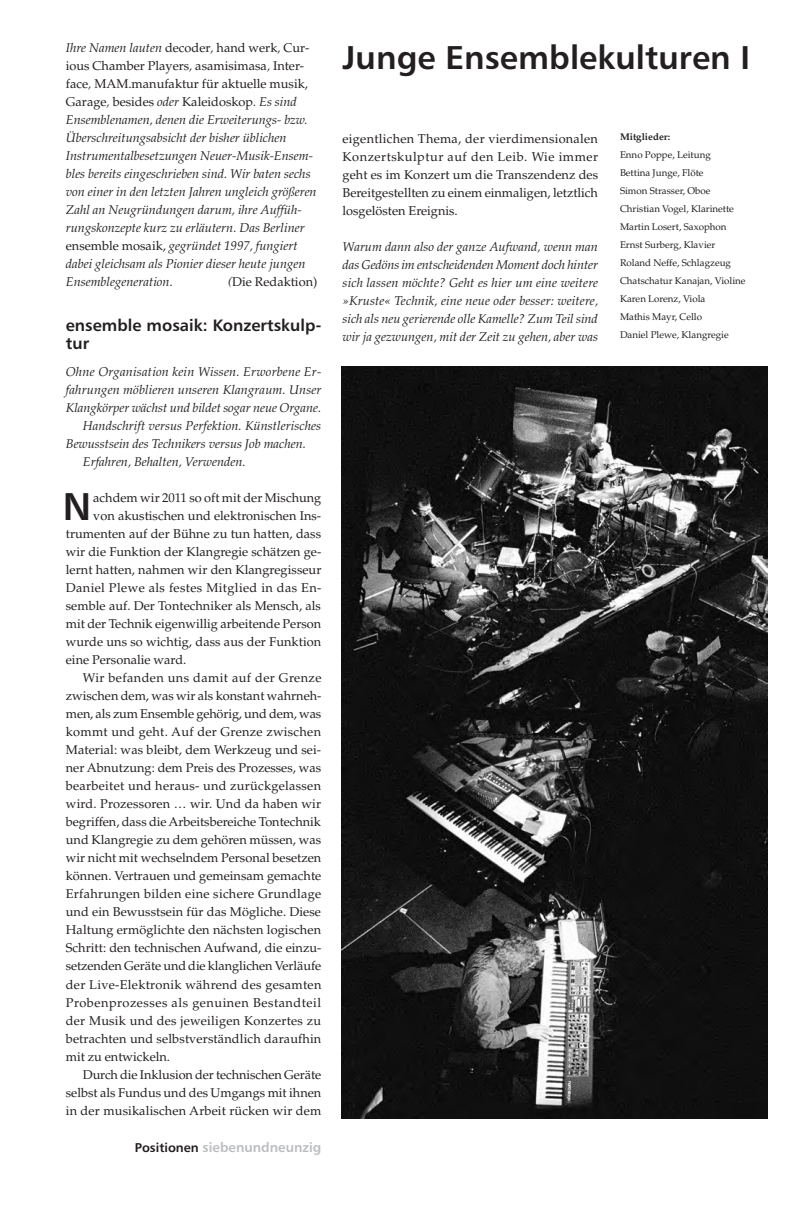
<style>
.page{position:relative;width:808px;height:1212px;background:#fff}
.page>*{position:absolute;margin:0;border:0;box-sizing:border-box;transform-origin:0 0}
.t1{font:38.7px "Humanist 777 BT Bold B";color:#231f20}
.t2{font:33px "Humanist 777 BT Bold B";color:#231f20}
.t3{font:16.5px/18px "Humanist 777 BT Bold B";color:#231f20}
.t4{font:13.5px "Humanist 777 BT Bold B";color:#bcbdc0}
.t5{font:12.75px/18px "Palatino";letter-spacing:.005em;color:#231f20;text-align:justify}
.t6{font:italic 12.75px/18px "Palatino";color:#231f20}
.t7{font:12.75px "Palatino";letter-spacing:.025em;color:#231f20}
.t8{font:12.75px "Palatino";letter-spacing:.03em;color:#231f20}
.t9{font:12.75px "Palatino";letter-spacing:.04em;color:#231f20}
.t10{font:9.75px/18px "Palatino";color:#231f20}
.t11{font:700 9.75px "Palatino";color:#231f20}
.s1{font-style:normal}
.s2{font-style:italic}
.s3{font-size:12.75px;color:#231f20}
</style>
<div class="page">
<img style="left:341px;top:367px;width:426px;height:751px">
<p class="t6" style="left:66px;top:39px;width:252px">Ihre Namen lauten <span class="s1">decoder</span>, <span class="s1">hand werk</span>, <span class="s1">Cur&shy;ious Chamber Players</span>, <span class="s1">asamisimasa</span>, <span class="s1">Inter&shy;face</span>, <span class="s1">MAM.manufaktur für aktuelle musik, Garage</span>, <span class="s1">besides</span> oder <span class="s1">Kaleidoskop</span>. Es sind Ensemblenamen, denen die Erweiterungs- bzw.<br>Überschreitungsabsicht der bisher üblichen Instrumentalbesetzungen Neuer-Musik-Ensem&shy;bles bereits eingeschrieben sind. Wir baten sechs von einer in den letzten Jahren ungleich größeren Zahl an Neugründungen darum, ihre Auffüh&shy;rungskonzepte kurz zu erläutern. Das Berliner <span class="s1">ensemble mosaik,</span> gegründet 1997, fungiert dabei gleichsam als Pionier dieser heute jungen Ensemblegeneration.</p>
<p class="t5" style="left:228px;top:273px;width:91px"><span class="s2">(</span>Die Redaktion)</p>
<p class="t3" style="left:66px;top:315px;width:257px">ensemble mosaik: Konzertskulp&shy;tur</p>
<p class="t6" style="left:66px;top:363px;width:257px">Ohne Organisation kein Wissen. Erworbene Er-</p>
<p class="t6" style="left:66px;top:381px;width:257px">fahrungen möblieren unseren Klangraum. Unser</p>
<p class="t6" style="left:66px;top:399px;width:257px">Klangkörper wächst und bildet sogar neue Organe.</p>
<p class="t6" style="left:83px;top:417px;width:239px">Handschrift versus Perfektion. Künstlerisches</p>
<p class="t6" style="left:66px;top:435px;width:241px">Bewusstsein des Technikers versus Job machen.</p>
<p class="t6" style="left:83px;top:453px;width:164px">Erfahren, Behalten, Verwenden.</p>
<h1 class="t1" style="left:63px;top:482px;width:30px">N</h1>
<p class="t5" style="left:93px;top:489px;width:229px">achdem wir 2011 so oft mit der Mischung</p>
<p class="t5" style="left:93px;top:507px;width:229px">von akustischen und elektronischen Ins-</p>
<p class="t5" style="left:66px;top:525px;width:257px">trumenten auf der Bühne zu tun hatten, dass</p>
<p class="t5" style="left:66px;top:543px;width:257px">wir die Funktion der Klangregie schätzen ge-</p>
<p class="t5" style="left:66px;top:561px;width:257px">lernt hatten, nahmen wir den Klangregisseur</p>
<p class="t8" style="left:66px;top:580px;width:257px">Daniel Plewe als festes Mitglied in das En-</p>
<p class="t5" style="left:66px;top:597px;width:256px">semble auf. Der Tontechniker als Mensch, als</p>
<p class="t5" style="left:66px;top:615px;width:257px">mit der Technik eigenwillig arbeitende Person</p>
<p class="t5" style="left:66px;top:633px;width:257px">wurde uns so wichtig, dass aus der Funktion</p>
<p class="t5" style="left:66px;top:651px;width:122px">eine Personalie ward.</p>
<p class="t8" style="left:83px;top:670px;width:240px">Wir befanden uns damit auf der Grenze</p>
<p class="t5" style="left:66px;top:687px;width:257px">zwischen dem, was wir als konstant wahrneh-</p>
<p class="t5" style="left:66px;top:705px;width:257px">men, als zum Ensemble gehörig, und dem, was</p>
<p class="t5" style="left:66px;top:723px;width:256px">kommt und geht. Auf der Grenze zwischen</p>
<p class="t5" style="left:66px;top:741px;width:257px">Material: was bleibt, dem Werkzeug und sei-</p>
<p class="t5" style="left:66px;top:759px;width:257px">ner Abnutzung: dem Preis des Prozesses, was</p>
<p class="t5" style="left:66px;top:777px;width:256px">bearbeitet und heraus- und zurückgelassen</p>
<p class="t5" style="left:66px;top:795px;width:257px">wird. Prozessoren … wir. Und da haben wir</p>
<p class="t5" style="left:66px;top:813px;width:256px">begriffen, dass die Arbeitsbereiche Tontechnik</p>
<p class="t5" style="left:66px;top:831px;width:257px">und Klangregie zu dem gehören müssen, was</p>
<p class="t5" style="left:66px;top:849px;width:257px">wir nicht mit wechselndem Personal besetzen</p>
<p class="t5" style="left:66px;top:867px;width:257px">können. Vertrauen und gemeinsam gemachte</p>
<p class="t7" style="left:66px;top:886px;width:257px">Erfahrungen bilden eine sichere Grundlage</p>
<p class="t5" style="left:66px;top:903px;width:256px">und ein Bewusstsein für das Mögliche. Diese</p>
<p class="t5" style="left:66px;top:921px;width:256px">Haltung ermöglichte den nächsten logischen</p>
<p class="t5" style="left:66px;top:939px;width:257px">Schritt: den technischen Aufwand, die einzu-</p>
<p class="t5" style="left:66px;top:957px;width:257px">setzenden Geräte und die klanglichen Verläufe</p>
<p class="t7" style="left:66px;top:976px;width:257px">der Live-Elektronik während des gesamten</p>
<p class="t9" style="left:66px;top:994px;width:256px">Probenprozesses als genuinen Bestandteil</p>
<p class="t5" style="left:66px;top:1011px;width:256px">der Musik und des jeweiligen Konzertes zu</p>
<p class="t5" style="left:66px;top:1029px;width:257px">betrachten und selbstverständlich daraufhin</p>
<p class="t5" style="left:66px;top:1047px;width:106px">mit zu entwickeln.</p>
<p class="t5" style="left:83px;top:1065px;width:240px">Durch die Inklusion der technischen Geräte</p>
<p class="t5" style="left:66px;top:1083px;width:257px">selbst als Fundus und des Umgangs mit ihnen</p>
<p class="t5" style="left:66px;top:1101px;width:257px">in der musikalischen Arbeit rücken wir dem</p>
<p class="t4" style="left:135px;top:1138px;width:188px"><span class="s3">Positionen</span> siebenundneunzig</p>
<h2 class="t2" style="left:342px;top:37px;width:409px">Junge Ensemblekulturen I</h2>
<p class="t5" style="left:342px;top:129px;width:257px">eigentlichen Thema, der vierdimensionalen Konzertskulptur auf den Leib. Wie immer geht es im Konzert um die Transzendenz des Bereitgestellten zu einem einmaligen, letztlich losgelösten Ereignis.</p>
<p class="t6" style="left:342px;top:237px;width:257px;text-align:justify">Warum dann also der ganze Aufwand, wenn man das Gedöns im entscheidenden Moment doch hinter sich lassen möchte? Geht es hier um eine weitere »Kruste« Technik, eine neue oder besser: weitere, sich als neu gerierende olle Kamelle? Zum Teil sind wir ja gezwungen, mit der Zeit zu gehen, aber was</p>
<p class="t11" style="left:619px;top:131px;width:52px">Mitglieder:</p>
<p class="t10" style="left:619px;top:146px;width:127px">Enno Poppe, Leitung<br>Bettina Junge, Flöte<br>Simon Strasser, Oboe<br>Christian Vogel, Klarinette<br>Martin Losert, Saxophon<br>Ernst Surberg, Klavier<br>Roland Neffe, Schlagzeug<br>Chatschatur Kanajan, Violine<br>Karen Lorenz, Viola<br>Mathis Mayr, Cello<br>Daniel Plewe, Klangregie</p>
</div>
